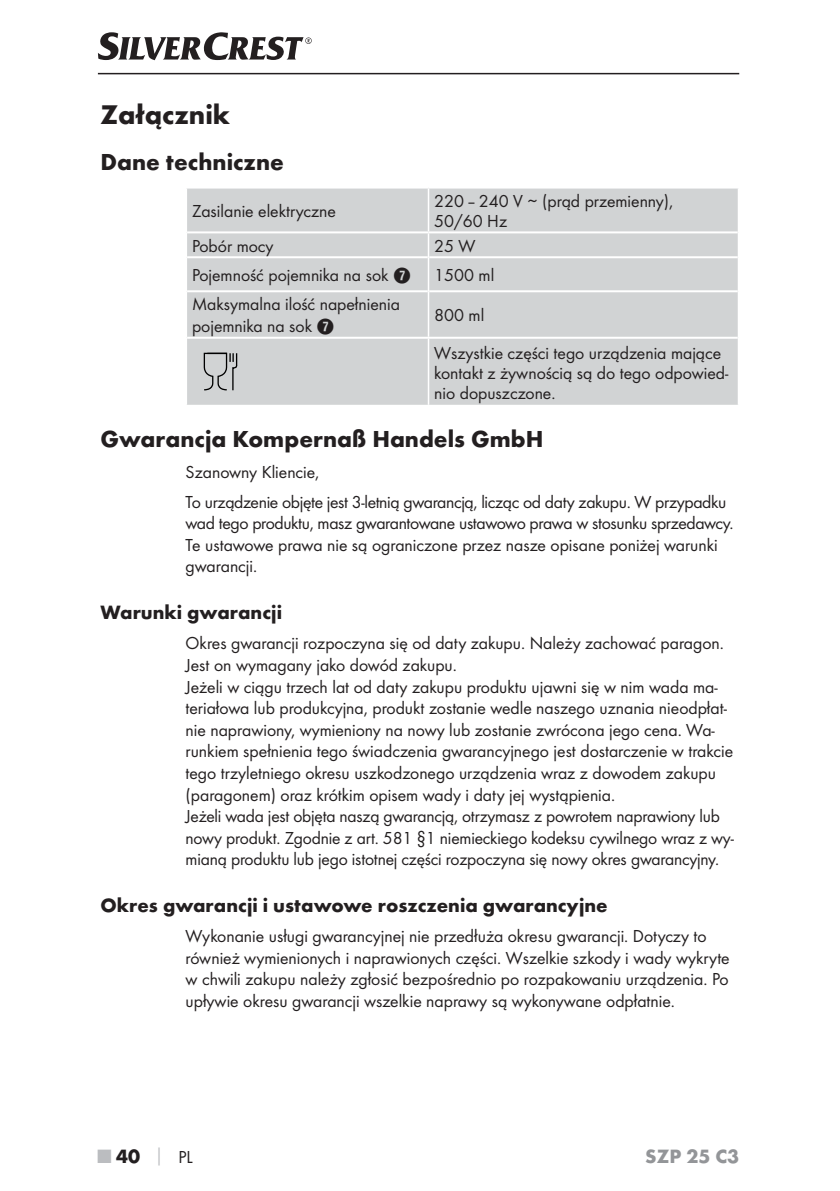
<style>
.page{position:relative;width:840px;height:1191px;background:#fff}
.page>*{position:absolute;margin:0;border:0;box-sizing:border-box;transform-origin:0 0}
.t1{font:700 28px "Futura";color:#231f20}
.t2{font:700 24px "Futura";color:#231f20}
.t3{font:700 20px "Futura";color:#231f20}
.t4{font:700 20px "Futura";color:#939598}
.t5{font:18px/21.6px "Futura Boo";color:#231f20}
.t6{font:18px/30px "Futura Boo";letter-spacing:-.02em;color:#231f20}
.s1{font-family:"Hako PI Nummern"}
.s2{color:#bbbdc0}
.s3{font-size:18px;color:#bbbdc0}
.s4{font-family:"Futura Boo";font-weight:400;font-size:18px}
</style>
<div class="page">
<hr style="left:98px;top:73px;width:640px;height:1px;background:#231f20">
<svg style="left:98px;top:32px;width:213px;height:28px"></svg>
<div style="left:187px;top:188px;width:550px;height:217px;background:#d1d3d4"></div>
<svg style="left:737px;top:233px;width:1px;height:24px"></svg>
<hr style="left:428px;top:231px;width:309px;height:2px;background:#fff">
<hr style="left:187px;top:256px;width:240px;height:2px;background:#fff">
<hr style="left:429px;top:256px;width:308px;height:2px;background:#fff">
<hr style="left:187px;top:290px;width:240px;height:2px;background:#fff">
<hr style="left:429px;top:290px;width:308px;height:2px;background:#fff">
<hr style="left:187px;top:337px;width:550px;height:2px;background:#fff">
<hr style="left:427px;top:188px;width:2px;height:43px;background:#fff">
<hr style="left:427px;top:339px;width:2px;height:66px;background:#fff">
<hr style="left:187px;top:231px;width:241px;height:2px;background:#fff">
<hr style="left:427px;top:233px;width:2px;height:24px;background:#fff">
<hr style="left:427px;top:257px;width:2px;height:34px;background:#fff">
<hr style="left:427px;top:291px;width:2px;height:46px;background:#fff">
<svg style="left:203px;top:352px;width:35px;height:39px"></svg>
<h1 class="t1" style="left:100px;top:104px;width:131px">Załącznik</h1>
<h2 class="t2" style="left:100px;top:153px;width:185px">Dane techniczne</h2>
<p class="t5" style="left:192px;top:201px;width:145px">Zasilanie elektryczne</p>
<p class="t5" style="left:434px;top:192px;width:240px;line-height:20px">220 – 240 V ∼ (prąd przemienny),<br>50/60 Hz</p>
<p class="t5" style="left:192px;top:236px;width:83px">Pobór mocy</p>
<p class="t5" style="left:434px;top:236px;width:43px">25 W</p>
<p class="t5" style="left:192px;top:265px;width:220px">Pojemność pojemnika na sok <span class="s1">7</span></p>
<p class="t5" style="left:434px;top:265px;width:61px">1500 ml</p>
<p class="t5" style="left:192px;top:295px;width:209px">Maksymalna ilość napełnienia pojemnika na sok <span class="s1">7</span></p>
<p class="t5" style="left:434px;top:298px;width:288px;line-height:37.2px">800 ml<br>Wszystkie części tego urządzenia mające</p>
<p class="t5" style="left:434px;top:363px;width:295px;line-height:20px">kontakt z żywnością są do tego odpowied&shy;nio dopuszczone.</p>
<h2 class="t2" style="left:100px;top:430px;width:444px">Gwarancja Kompernaß Handels GmbH</h2>
<p class="t6" style="left:185px;top:457px;width:542px">Szanowny Kliencie,<br>To urządzenie objęte jest 3-letnią gwarancją, licząc od daty zakupu. W przypadku</p>
<p class="t5" style="left:185px;top:513px;width:549px">wad tego produktu, masz gwarantowane ustawowo prawa w stosunku sprzedawcy.<br>Te ustawowe prawa nie są ograniczone przez nasze opisane poniżej warunki gwarancji.</p>
<p class="t3" style="left:100px;top:604px;width:183px">Warunki gwarancji</p>
<p class="t5" style="left:185px;top:633px;width:550px">Okres gwarancji rozpoczyna się od daty zakupu. Należy zachować paragon.<br>Jest on wymagany jako dowód zakupu.<br>Jeżeli w ciągu trzech lat od daty zakupu produktu ujawni się w nim wada ma&shy;teriałowa lub produkcyjna, produkt zostanie wedle naszego uznania nieodpłat&shy;nie naprawiony, wymieniony na nowy lub zostanie zwrócona jego cena. Wa&shy;runkiem spełnienia tego świadczenia gwarancyjnego jest dostarczenie w trakcie tego trzyletniego okresu uszkodzonego urządzenia wraz z dowodem zakupu (paragonem) oraz krótkim opisem wady i daty jej wystąpienia.<br>Jeżeli wada jest objęta naszą gwarancją, otrzymasz z powrotem naprawiony lub nowy produkt. Zgodnie z art. 581 §1 niemieckiego kodeksu cywilnego wraz z wy&shy;mianą produktu lub jego istotnej części rozpoczyna się nowy okres gwarancyjny.</p>
<p class="t3" style="left:100px;top:897px;width:508px">Okres gwarancji i ustawowe roszczenia gwarancyjne</p>
<p class="t5" style="left:185px;top:926px;width:545px">Wykonanie usługi gwarancyjnej nie przedłuża okresu gwarancji. Dotyczy to również wymienionych i naprawionych części. Wszelkie szkody i wady wykryte w chwili zakupu należy zgłosić bezpośrednio po rozpakowaniu urządzenia. Po upływie okresu gwarancji wszelkie naprawy są wykonywane odpłatnie.</p>
<p class="t3" style="left:98px;top:1148px;width:96px"><span class="s2">■</span> 40 <span class="s3">│</span> <span class="s4">PL</span></p>
<p class="t4" style="left:645px;top:1148px;width:95px">SZP 25 C3</p>
</div>
